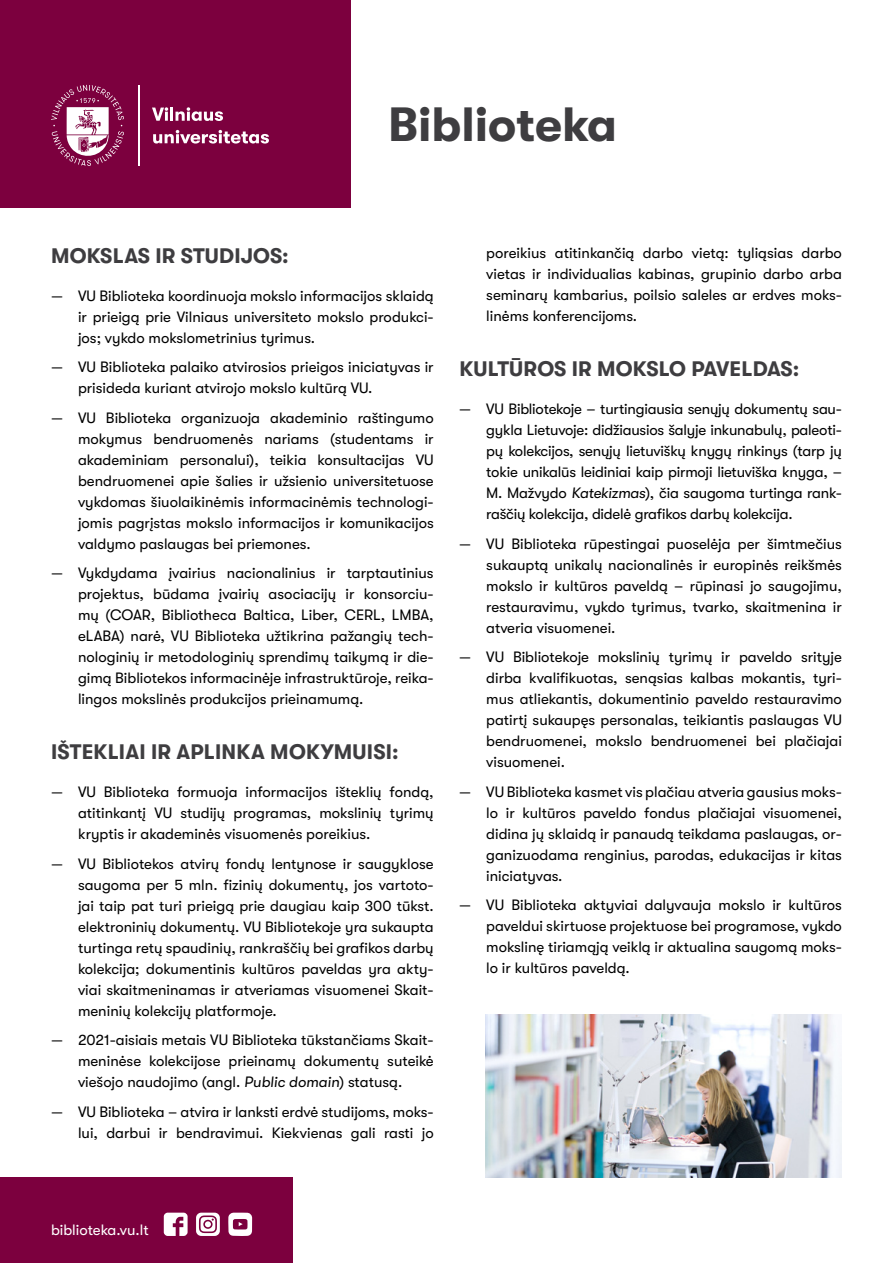
<style>
.page{position:relative;width:893px;height:1263px;background:#fff}
.page>*{position:absolute;margin:0;border:0;box-sizing:border-box;transform-origin:0 0}
.t1{font:700 48px "GT Walsheim";color:#3e3d40}
.t2{font:700 21px "GT Walsheim";letter-spacing:.01em;color:#3e3d40}
.t3{font:15px/21px "GT Walsheim";color:#000;text-align:justify}
.t4{font:15px "GT Walsheim";color:#fff}
.s1{font-style:italic}
</style>
<div class="page">
<div style="left:0;top:0;width:351px;height:207px;background:#7c003e"></div>
<img style="left:486px;top:1015px;width:356px;height:163px">
<div style="left:0;top:1178px;width:293px;height:85px;background:#7c003e"></div>
<svg style="left:164px;top:1212px;width:24px;height:24px"></svg>
<svg style="left:196px;top:1212px;width:24px;height:24px"></svg>
<svg style="left:228px;top:1212px;width:24px;height:24px"></svg>
<svg style="left:51px;top:85px;width:73px;height:81px"></svg>
<hr style="left:138px;top:85px;width:1px;height:81px;background:#fff">
<svg style="left:152px;top:107px;width:71px;height:14px"></svg>
<svg style="left:153px;top:130px;width:116px;height:14px"></svg>
<h1 class="t1" style="left:388px;top:98px;width:230px">Biblioteka</h1>
<h2 class="t2" style="left:51px;top:244px;width:239px">MOKSLAS IR STUDIJOS:</h2>
<p class="t3" style="left:78px;top:285px;width:357px;text-indent:-27px">— VU Biblioteka koordinuoja mokslo informacijos sklaidą ir prieigą prie Vilniaus universiteto mokslo produkci&shy;jos; vykdo mokslometrinius tyrimus.</p>
<p class="t3" style="left:78px;top:357px;width:357px;text-indent:-27px">— VU Biblioteka palaiko atvirosios prieigos iniciatyvas ir prisideda kuriant atvirojo mokslo kultūrą VU.</p>
<p class="t3" style="left:78px;top:407px;width:357px;text-indent:-27px">— VU Biblioteka organizuoja akademinio raštingumo mokymus bendruomenės nariams (studentams ir akademiniam personalui), teikia konsultacijas VU bendruomenei apie šalies ir užsienio universitetuose vykdomas šiuolaikinėmis informacinėmis technologi&shy;jomis pagrįstas mokslo informacijos ir komunikacijos valdymo paslaugas bei priemones.</p>
<p class="t3" style="left:78px;top:563px;width:357px;text-indent:-27px">— Vykdydama įvairius nacionalinius ir tarptautinius projektus, būdama įvairių asociacijų ir konsorciu&shy;mų (COAR, Bibliotheca Baltica, Liber, CERL, LMBA, eLABA) narė, VU Biblioteka užtikrina pažangių tech&shy;nologinių ir metodologinių sprendimų taikymą ir die&shy;gimą Bibliotekos informacinėje infrastruktūroje, reika&shy;lingos mokslinės produkcijos prieinamumą.</p>
<h2 class="t2" style="left:51px;top:740px;width:349px">IŠTEKLIAI IR APLINKA MOKYMUISI:</h2>
<p class="t3" style="left:78px;top:781px;width:357px;text-indent:-27px">— VU Biblioteka formuoja informacijos išteklių fondą, atitinkantį VU studijų programas, mokslinių tyrimų kryptis ir akademinės visuomenės poreikius.</p>
<p class="t3" style="left:78px;top:853px;width:357px;text-indent:-27px">— VU Bibliotekos atvirų fondų lentynose ir saugyklose saugoma per 5 mln. fizinių dokumentų, jos vartoto&shy;jai taip pat turi prieigą prie daugiau kaip 300 tūkst. elektroninių dokumentų. VU Bibliotekoje yra sukaupta turtinga retų spaudinių, rankraščių bei grafikos darbų kolekcija; dokumentinis kultūros paveldas yra akty&shy;viai skaitmeninamas ir atveriamas visuomenei Skait&shy;meninių kolekcijų platformoje.</p>
<p class="t3" style="left:78px;top:1029px;width:357px;text-indent:-27px">— 2021-aisiais metais VU Biblioteka tūkstančiams Skait&shy;meninėse kolekcijose prieinamų dokumentų suteikė viešojo naudojimo (angl. <span class="s1">Public domain</span>) statusą.</p>
<p class="t3" style="left:51px;top:1101px;width:384px;text-align:right">— VU Biblioteka – atvira ir lanksti erdvė studijoms, moks&shy;lui, darbui ir bendravimui. Kiekvienas gali rasti jo</p>
<p class="t3" style="left:486px;top:243px;width:357px">poreikius atitinkančią darbo vietą: tyliąsias darbo vietas ir individualias kabinas, grupinio darbo arba seminarų kambarius, poilsio saleles ar erdves moks&shy;linėms konferencijoms.</p>
<h2 class="t2" style="left:459px;top:357px;width:342px">KULTŪROS IR MOKSLO PAVELDAS:</h2>
<p class="t3" style="left:486px;top:399px;width:357px;text-indent:-27px">— VU Bibliotekoje – turtingiausia senųjų dokumentų sau&shy;gykla Lietuvoje: didžiausios šalyje inkunabulų, paleoti&shy;pų kolekcijos, senųjų lietuviškų knygų rinkinys (tarp jų tokie unikalūs leidiniai kaip pirmoji lietuviška knyga, – M. Mažvydo <span class="s1">Katekizmas</span>), čia saugoma turtinga rank&shy;raščių kolekcija, didelė grafikos darbų kolekcija.</p>
<p class="t3" style="left:486px;top:533px;width:357px;text-indent:-27px">— VU Biblioteka rūpestingai puoselėja per šimtmečius sukauptą unikalų nacionalinės ir europinės reikšmės mokslo ir kultūros paveldą – rūpinasi jo saugojimu, restauravimu, vykdo tyrimus, tvarko, skaitmenina ir atveria visuomenei.</p>
<p class="t3" style="left:486px;top:647px;width:357px;text-indent:-27px">— VU Bibliotekoje mokslinių tyrimų ir paveldo srityje dirba kvalifikuotas, senąsias kalbas mokantis, tyri&shy;mus atliekantis, dokumentinio paveldo restauravimo patirtį sukaupęs personalas, teikiantis paslaugas VU bendruomenei, mokslo bendruomenei bei plačiajai visuomenei.</p>
<p class="t3" style="left:486px;top:781px;width:357px;text-indent:-27px">— VU Biblioteka kasmet vis plačiau atveria gausius moks&shy;lo ir kultūros paveldo fondus plačiajai visuomenei, didina jų sklaidą ir panaudą teikdama paslaugas, or&shy;ganizuodama renginius, parodas, edukacijas ir kitas iniciatyvas.</p>
<p class="t3" style="left:486px;top:895px;width:357px;text-indent:-27px">— VU Biblioteka aktyviai dalyvauja mokslo ir kultūros paveldui skirtuose projektuose bei programose, vykdo mokslinę tiriamąją veiklą ir aktualina saugomą moks&shy;lo ir kultūros paveldą.</p>
<p class="t4" style="left:51px;top:1221px;width:99px">biblioteka.vu.lt</p>
</div>
